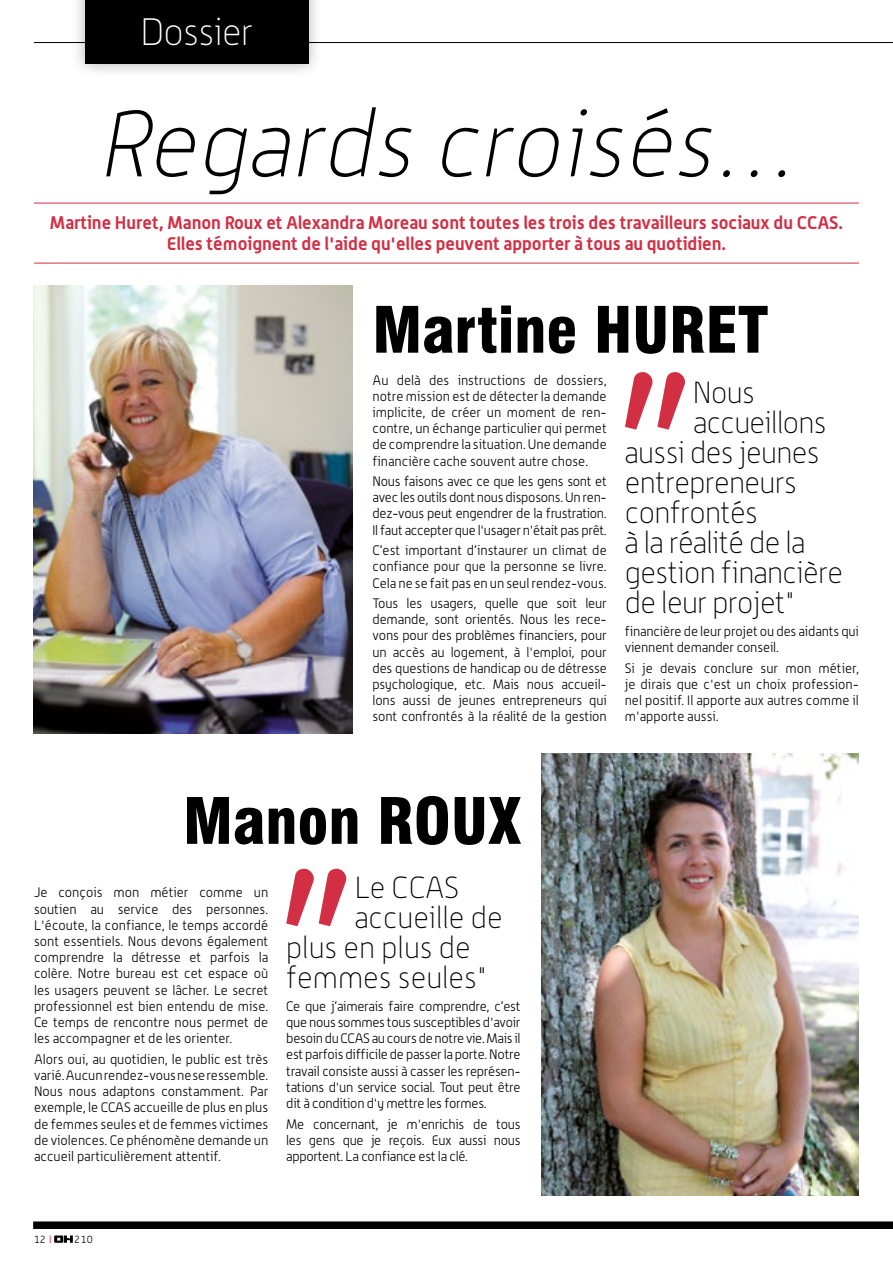
<style>
.page{position:relative;width:893px;height:1263px;background:#fff}
.page>*{position:absolute;margin:0;border:0;box-sizing:border-box;transform-origin:0 0}
.t1{font:italic 100 92.1px "Alwyn";color:#000}
.t2{font:900 condensed 62.25px "Swiss 721 BT";color:#000}
.t3{font:100 37.5px "Alwyn";letter-spacing:-.02em;color:#fff}
.t4{font:100 30px "Alwyn";letter-spacing:-.02em;color:#000}
.t5{font:100 30px "Alwyn";color:#000}
.t6{font:700 18px/21px "Alwyn";color:#d22f44;text-align:center}
.t7{font:300 13.5px/16.2px "Alwyn";letter-spacing:-.01em;color:#000;text-align:justify}
.t8{font:300 10.5px "Alwyn";color:#000}
.s1{color:#e40521}
</style>
<div class="page">
<hr style="left:34px;top:42px;width:859px;height:1px;background:#000">
<div style="left:33px;top:1221px;width:860px;height:8px;background:#000"></div>
<svg style="left:54px;top:1235px;width:19px;height:8px"></svg>
<div style="left:70px;top:0;width:252px;height:78px;background:#000;opacity:.3"></div>
<div style="left:85px;top:0;width:223px;height:64px;background:#000"></div>
<img style="left:33px;top:286px;width:319px;height:447px">
<img style="left:542px;top:754px;width:317px;height:441px">
<svg style="left:286px;top:869px;width:60px;height:57px"></svg>
<hr style="left:34px;top:203px;width:825px;height:1px;background:#d22f44">
<hr style="left:34px;top:263px;width:825px;height:1px;background:#d22f44">
<svg style="left:625px;top:372px;width:60px;height:58px"></svg>
<h3 class="t3" style="left:141px;top:11px;width:114px">Dossier</h3>
<h1 class="t1" style="left:98px;top:93px;width:716px">Regards croisés…</h1>
<h3 class="t6" style="left:50px;top:212px;width:795px">Martine Huret, Manon Roux et Alexandra Moreau sont toutes les trois des travailleurs sociaux du CCAS.<br>Elles témoignent de l'aide qu'elles peuvent apporter à tous au quotidien.</h3>
<h2 class="t2" style="left:372px;top:293px;width:397px">Martine HURET</h2>
<p class="t7" style="left:372px;top:372px;width:236px">Au delà des instructions de dossiers, notre mission est de détecter la demande implicite, de créer un moment de ren&shy;contre, un échange particulier qui permet de comprendre la situation. Une demande financière cache souvent autre chose.</p>
<p class="t7" style="left:372px;top:473px;width:236px">Nous faisons avec ce que les gens sont et avec les outils dont nous disposons. Un ren&shy;dez-vous peut engendrer de la frustration.<br>Il faut accepter que l'usager n'était pas prêt.</p>
<p class="t7" style="left:372px;top:542px;width:236px">C’est important d’instaurer un climat de confiance pour que la personne se livre.<br>Cela ne se fait pas en un seul rendez-vous.</p>
<p class="t7" style="left:372px;top:595px;width:236px">Tous les usagers, quelle que soit leur demande, sont orientés. Nous les rece&shy;vons pour des problèmes financiers, pour un accès au logement, à l'emploi, pour des questions de handicap ou de détresse psychologique, etc. Mais nous accueil&shy;lons aussi de jeunes entrepreneurs qui sont confrontés à la réalité de la gestion</p>
<h3 class="t4" style="left:693px;top:375px;width:63px">Nous</h3>
<h3 class="t4" style="left:693px;top:405px;width:135px">accueillons</h3>
<h3 class="t4" style="left:625px;top:435px;width:196px">aussi des jeunes</h3>
<h3 class="t4" style="left:625px;top:465px;width:173px">entrepreneurs</h3>
<h3 class="t4" style="left:625px;top:495px;width:135px">confrontés</h3>
<h3 class="t4" style="left:625px;top:525px;width:182px">à la réalité de la</h3>
<h3 class="t4" style="left:625px;top:555px;width:220px">gestion financière</h3>
<h3 class="t4" style="left:625px;top:585px;width:172px">de leur projet"</h3>
<p class="t7" style="left:625px;top:623px;width:236px">financière de leur projet ou des aidants qui viennent demander conseil.</p>
<p class="t7" style="left:625px;top:660px;width:236px">Si je devais conclure sur mon métier, je dirais que c'est un choix profession&shy;nel positif. Il apporte aux autres comme il m'apporte aussi.</p>
<h2 class="t2" style="left:183px;top:784px;width:339px">Manon ROUX</h2>
<h3 class="t4" style="left:355px;top:870px;width:106px">Le CCAS</h3>
<h3 class="t5" style="left:355px;top:900px;width:149px">accueille de</h3>
<h3 class="t5" style="left:286px;top:930px;width:186px">plus en plus de</h3>
<h3 class="t5" style="left:286px;top:960px;width:203px">femmes seules"</h3>
<p class="t7" style="left:34px;top:884px;width:236px">Je conçois mon métier comme un soutien au service des personnes.<br>L'écoute, la confiance, le temps accordé sont essentiels. Nous devons également comprendre la détresse et parfois la colère. Notre bureau est cet espace où les usagers peuvent se lâcher. Le secret professionnel est bien entendu de mise.<br>Ce temps de rencontre nous permet de les accompagner et de les orienter.</p>
<p class="t7" style="left:34px;top:1051px;width:236px">Alors oui, au quotidien, le public est très varié. Aucun rendez-vous ne se ressemble.<br>Nous nous adaptons constamment. Par exemple, le CCAS accueille de plus en plus de femmes seules et de femmes victimes de violences. Ce phénomène demande un accueil particulièrement attentif.</p>
<p class="t7" style="left:286px;top:998px;width:236px">Ce que j’aimerais faire comprendre, c’est que nous sommes tous susceptibles d'avoir besoin du CCAS au cours de notre vie. Mais il est parfois difficile de passer la porte. Notre travail consiste aussi à casser les représen&shy;tations d'un service social. Tout peut être dit à condition d'y mettre les formes.</p>
<p class="t7" style="left:286px;top:1115px;width:236px">Me concernant, je m'enrichis de tous les gens que je reçois. Eux aussi nous apportent. La confiance est la clé.</p>
<p class="t8" style="left:34px;top:1233px;width:19px">12 <span class="s1">I</span></p>
<p class="t8" style="left:75px;top:1233px;width:20px">210</p>
</div>
